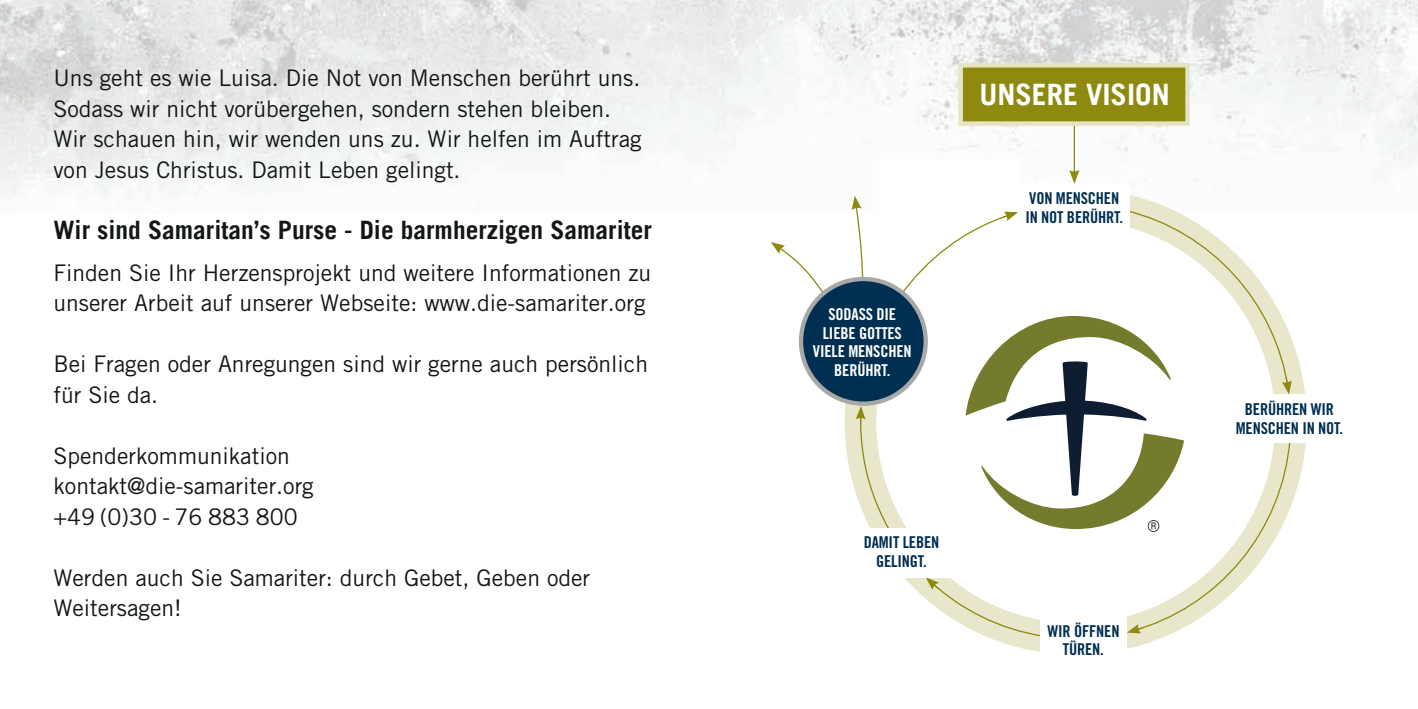
<style>
.page{position:relative;width:1418px;height:709px;background:#fff}
.page>*{position:absolute;margin:0;border:0;box-sizing:border-box;transform-origin:0 0}
.t1{font:700 29.5px "Trade Gothic LT";color:#fff}
.t2{font:700 25.5px "Trade Gothic LT";color:#121617}
.t3{font:22.75px/30.5px "Trade Gothic LT Std";color:#121617}
.t4{font:16.25px/18.5px "Trade Gothic LT Std Bd Cn 20";letter-spacing:-.01em;color:#002f51;text-align:center}
.t5{font:16.25px/18.5px "Trade Gothic LT Std Bd Cn 20";letter-spacing:-.01em;color:#fff;text-align:center}
</style>
<div class="page">
<img style="left:0;top:0;width:1417px;height:59px">
<img style="left:0;top:59px;width:1417px;height:137px">
<div style="left:961px;top:65px;width:227px;height:59px;background:#8e8a0f"></div>
<svg style="left:770px;top:242px;width:58px;height:58px"></svg>
<div style="left:879px;top:159px;width:140px;height:161px;background:#fff"></div>
<div style="left:801px;top:279px;width:124px;height:124px;background:#002f51;border-radius:50%"></div>
<div style="left:1018px;top:183px;width:112px;height:55px;background:#fff"></div>
<hr style="left:1073px;top:97px;width:1px;height:76px;background:#8e8a0f">
<svg style="left:1069px;top:170px;width:10px;height:14px"></svg>
<div style="left:958px;top:63px;width:231px;height:63px;border:4px solid #e5e4c5"></div>
<svg style="left:851px;top:196px;width:440px;height:441px"></svg>
<p class="t3" style="left:53px;top:63px;width:589px">Uns geht es wie Luisa. Die Not von Menschen berührt uns.<br>Sodass wir nicht vorübergehen, sondern stehen bleiben.<br>Wir schauen hin, wir wenden uns zu. Wir helfen im Auftrag von Jesus Christus. Damit Leben gelingt.</p>
<p class="t2" style="left:53px;top:214px;width:600px">Wir sind Samaritan’s Purse - Die barmherzigen Samariter</p>
<p class="t3" style="left:53px;top:257px;width:599px">Finden Sie Ihr Herzensprojekt und weitere Informationen zu unserer Arbeit auf unserer Webseite: www.die-samariter.org</p>
<p class="t3" style="left:53px;top:348px;width:596px">Bei Fragen oder Anregungen sind wir gerne auch persönlich für Sie da.</p>
<p class="t3" style="left:53px;top:440px;width:262px">Spenderkommunikation kontakt@die-samariter.org +49 (0)30 - 76 883 800</p>
<p class="t3" style="left:53px;top:562px;width:538px">Werden auch Sie Samariter: durch Gebet, Geben oder<br>Weitersagen!</p>
<p class="t5" style="left:813px;top:305px;width:100px">SODASS DIE<br>LIEBE GOTTES<br>VIELE MENSCHEN<br>BERÜHRT.</p>
<p class="t1" style="left:979px;top:77px;width:192px">UNSERE VISION</p>
<p class="t4" style="left:1025px;top:189px;width:99px;text-align:left">VON MENSCHEN<br>IN NOT BERÜHRT.</p>
<p class="t4" style="left:863px;top:533px;width:77px">DAMIT LEBEN<br>GELINGT.</p>
<p class="t4" style="left:1047px;top:621px;width:74px">WIR ÖFFNEN<br>TÜREN.</p>
<p class="t4" style="left:1235px;top:400px;width:109px">BERÜHREN WIR<br>MENSCHEN IN NOT.</p>
</div>
